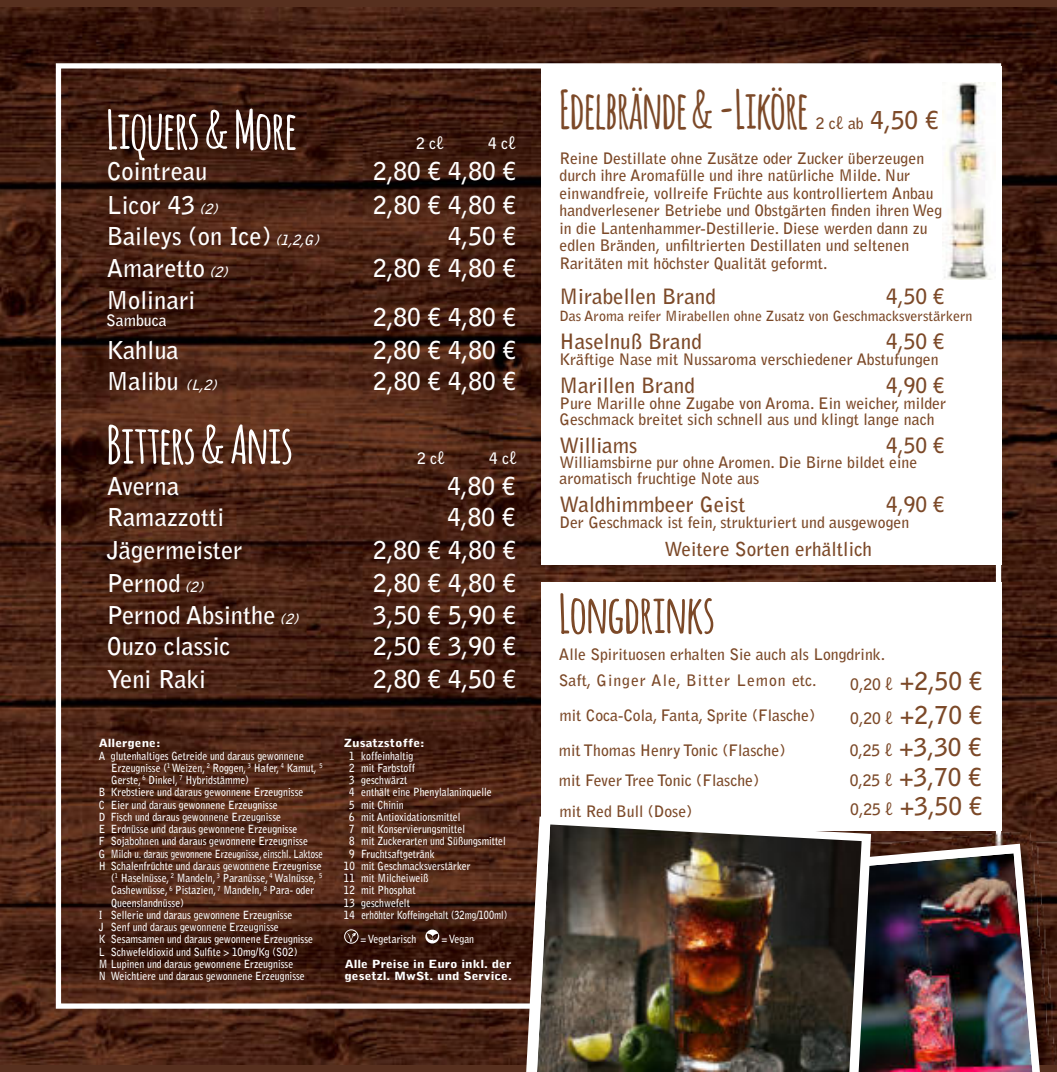
<style>
.page{position:relative;width:1057px;height:1072px;background:#fff}
.page>*{position:absolute;margin:0;border:0;box-sizing:border-box;transform-origin:0 0}
.t1{font:700 52.5px "Amatic";color:#fff}
.t2{font:700 52.5px "Amatic";color:#7c4928;scale:.91 1}
.t3{font:700 52.5px "Amatic";color:#7c4928}
.t4{font:700 24.5px "Bell Gothic Std";color:#fff}
.t5{font:700 24.5px/29.8px "Bell Gothic Std";color:#7c4928}
.t6{font:700 21px "Bell Gothic Std";color:#7c4928}
.t7{font:700 19.25px "Bell Gothic Std";color:#7c4928}
.t8{font:700 15.75px/17.5px "Bell Gothic Std";color:#7c4928}
.t9{font:700 15.75px "Bell Gothic Std";color:#fff}
.t10{font:700 14px "Bell Gothic Std";color:#7c4928}
.t11{font:700 11.2px "Bell Gothic Std";color:#fff;scale:.88 1}
.t12{font:900 11.2px/12.2px "Bell Gothic Std";color:#fff;scale:1.21 1}
.s1{font-style:italic;font-size:14px}
.s2{font-size:24.5px}
.s3{font-size:15.75px}
</style>
<div class="page">
<img style="left:0;top:7px;width:1057px;height:1057px">
<div style="left:541px;top:66px;width:460px;height:498px;background:#fff"></div>
<div style="left:344px;top:929px;width:14px;height:14px;border:1px solid #fff;border-radius:50%"></div>
<svg style="left:347px;top:932px;width:9px;height:10px"></svg>
<svg style="left:425px;top:929px;width:14px;height:14px"></svg>
<div style="left:541px;top:582px;width:460px;height:248px;background:#fff"></div>
<img style="left:942px;top:82px;width:49px;height:197px">
<svg style="left:877px;top:837px;width:178px;height:234px;background:#57382d"></svg>
<img style="left:877px;top:853px;width:155px;height:218px">
<svg style="left:516px;top:810px;width:361px;height:261px"></svg>
<img style="left:535px;top:824px;width:326px;height:247px">
<h1 class="t1" style="left:107px;top:100px;width:191px">Liquers &amp; More</h1>
<h3 class="t9" style="left:416px;top:137px;width:29px">2 cℓ</h3>
<h3 class="t9" style="left:488px;top:137px;width:29px">4 cℓ</h3>
<h2 class="t4" style="left:107px;top:162px;width:102px">Cointreau</h2>
<h2 class="t4" style="left:373px;top:162px;width:144px">2,80 € 4,80 €</h2>
<h2 class="t4" style="left:107px;top:196px;width:116px">Licor 43 <span class="s1">(2)</span></h2>
<h2 class="t4" style="left:373px;top:196px;width:144px">2,80 € 4,80 €</h2>
<h2 class="t4" style="left:107px;top:227px;width:217px">Baileys (on Ice) <span class="s1">(1,2,G)</span></h2>
<h2 class="t4" style="left:448px;top:227px;width:70px">4,50 €</h2>
<h2 class="t4" style="left:107px;top:259px;width:126px">Amaretto <span class="s1">(2)</span></h2>
<h2 class="t4" style="left:373px;top:259px;width:144px">2,80 € 4,80 €</h2>
<h2 class="t4" style="left:106px;top:290px;width:90px">Molinari</h2>
<h3 class="t9" style="left:106px;top:314px;width:62px">Sambuca</h3>
<h2 class="t4" style="left:373px;top:308px;width:144px">2,80 € 4,80 €</h2>
<h2 class="t4" style="left:107px;top:340px;width:74px">Kahlua</h2>
<h2 class="t4" style="left:373px;top:340px;width:144px">2,80 € 4,80 €</h2>
<h2 class="t4" style="left:107px;top:372px;width:115px">Malibu <span class="s1">(L,2)</span></h2>
<h2 class="t4" style="left:373px;top:372px;width:144px">2,80 € 4,80 €</h2>
<h1 class="t1" style="left:107px;top:415px;width:187px">Bitters &amp; Anis</h1>
<h3 class="t9" style="left:417px;top:452px;width:29px">2 cℓ</h3>
<h3 class="t9" style="left:489px;top:452px;width:29px">4 cℓ</h3>
<h2 class="t4" style="left:107px;top:476px;width:74px">Averna</h2>
<h2 class="t4" style="left:447px;top:476px;width:70px">4,80 €</h2>
<h2 class="t4" style="left:107px;top:508px;width:119px">Ramazzotti</h2>
<h2 class="t4" style="left:447px;top:508px;width:70px">4,80 €</h2>
<h2 class="t4" style="left:107px;top:540px;width:138px">Jägermeister</h2>
<h2 class="t4" style="left:373px;top:540px;width:144px">2,80 € 4,80 €</h2>
<h2 class="t4" style="left:107px;top:574px;width:102px">Pernod <span class="s1">(2)</span></h2>
<h2 class="t4" style="left:373px;top:574px;width:144px">2,80 € 4,80 €</h2>
<h2 class="t4" style="left:107px;top:605px;width:197px">Pernod Absinthe <span class="s1">(2)</span></h2>
<h2 class="t4" style="left:373px;top:605px;width:144px">3,50 € 5,90 €</h2>
<h2 class="t4" style="left:107px;top:637px;width:125px">Ouzo classic</h2>
<h2 class="t4" style="left:373px;top:636px;width:144px">2,50 € 3,90 €</h2>
<h2 class="t4" style="left:107px;top:669px;width:101px">Yeni Raki</h2>
<h2 class="t4" style="left:373px;top:669px;width:144px">2,80 € 4,50 €</h2>
<p class="t12" style="left:99px;top:738px;width:53px">Allergene:</p>
<p class="t11" style="left:99px;top:751px;width:235px">A glutenhaltiges Getreide und daraus gewonnene</p>
<p class="t11" style="left:111px;top:763px;width:242px">Erzeugnisse (<sup>1</sup> Weizen, <sup>2</sup> Roggen, <sup>3</sup> Hafer, <sup>4</sup> Kamut, <sup>5</sup></p>
<p class="t11" style="left:111px;top:775px;width:158px">Gerste, <sup>6</sup> Dinkel, <sup>7</sup> Hybridstämme)</p>
<p class="t11" style="left:99px;top:788px;width:234px">B Krebstiere und daraus gewonnene Erzeugnisse</p>
<p class="t11" style="left:99px;top:800px;width:205px">C Eier und daraus gewonnene Erzeugnisse</p>
<p class="t11" style="left:99px;top:812px;width:209px">D Fisch und daraus gewonnene Erzeugnisse</p>
<p class="t11" style="left:99px;top:824px;width:227px">E Erdnüsse und daraus gewonnene Erzeugnisse</p>
<p class="t11" style="left:99px;top:837px;width:239px">F Sojabohnen und daraus gewonnene Erzeugnisse</p>
<p class="t11" style="left:99px;top:849px;width:256px">G Milch u. daraus gewonnene Erzeugnisse, einschl. Laktose</p>
<p class="t11" style="left:99px;top:861px;width:255px">H Schalenfrüchte und daraus gewonnene Erzeugnisse</p>
<p class="t11" style="left:111px;top:873px;width:241px">(<sup>1</sup> Haselnüsse, <sup>2</sup> Mandeln, <sup>3</sup> Paranüsse, <sup>4</sup> Walnüsse, <sup>5</sup></p>
<p class="t11" style="left:111px;top:886px;width:232px">Cashewnüsse, <sup>6</sup> Pistazien, <sup>7</sup> Mandeln, <sup>8</sup> Para- oder</p>
<p class="t11" style="left:111px;top:898px;width:84px">Queenslandnüsse)</p>
<p class="t11" style="left:99px;top:910px;width:222px">I Sellerie und daraus gewonnene Erzeugnisse</p>
<p class="t11" style="left:99px;top:922px;width:206px">J Senf und daraus gewonnene Erzeugnisse</p>
<p class="t11" style="left:99px;top:935px;width:245px">K Sesamsamen und daraus gewonnene Erzeugnisse</p>
<p class="t11" style="left:99px;top:947px;width:227px">L Schwefeldioxid und Sulfite &gt; 10mg/Kg (SO2)</p>
<p class="t11" style="left:99px;top:959px;width:222px">M Lupinen und daraus gewonnene Erzeugnisse</p>
<p class="t11" style="left:99px;top:971px;width:236px">N Weichtiere und daraus gewonnene Erzeugnisse</p>
<p class="t12" style="left:344px;top:738px;width:68px">Zusatzstoffe:</p>
<p class="t11" style="left:349px;top:751px;width:74px">1 koffeinhaltig</p>
<p class="t11" style="left:349px;top:763px;width:76px">2 mit Farbstoff</p>
<p class="t11" style="left:349px;top:775px;width:68px">3 geschwärzt</p>
<p class="t11" style="left:349px;top:788px;width:163px">4 enthält eine Phenylalaninquelle</p>
<p class="t11" style="left:349px;top:800px;width:63px">5 mit Chinin</p>
<p class="t11" style="left:349px;top:812px;width:128px">6 mit Antioxidationsmittel</p>
<p class="t11" style="left:349px;top:824px;width:133px">7 mit Konservierungsmittel</p>
<p class="t11" style="left:349px;top:837px;width:179px">8 mit Zuckerarten und Süßungsmittel</p>
<p class="t11" style="left:349px;top:849px;width:98px">9 Fruchtsaftgetränk</p>
<p class="t11" style="left:344px;top:861px;width:145px">10 mit Geschmacksverstärker</p>
<p class="t11" style="left:344px;top:873px;width:98px">11 mit Milcheiweiß</p>
<p class="t11" style="left:344px;top:886px;width:83px">12 mit Phosphat</p>
<p class="t11" style="left:344px;top:898px;width:77px">13 geschwefelt</p>
<p class="t11" style="left:344px;top:910px;width:187px">14 erhöhter Koffeingehalt (32mg/100ml)</p>
<p class="t11" style="left:360px;top:935px;width:65px">=Vegetarisch</p>
<p class="t11" style="left:441px;top:935px;width:39px">=Vegan</p>
<p class="t12" style="left:344px;top:959px;width:140px">Alle Preise in Euro inkl. der gesetzl. MwSt. und Service.</p>
<h1 class="t2" style="left:559px;top:80px;width:275px">Edelbrände&amp;-Liköre</h1>
<h3 class="t8" style="left:816px;top:116px;width:124px">2 cℓ ab <span class="s2">4,50 €</span></h3>
<p class="t8" style="left:559px;top:151px;width:384px">Reine Destillate ohne Zusätze oder Zucker überzeugen durch ihre Aromafülle und ihre natürliche Milde. Nur einwandfreie, vollreife Früchte aus kontrolliertem Anbau handverlesener Betriebe und Obstgärten finden ihren Weg in die Lantenhammer-Destillerie. Diese werden dann zu edlen Bränden, unfiltrierten Destillaten und seltenen Raritäten mit höchster Qualität geformt.</p>
<h3 class="t6" style="left:559px;top:288px;width:158px">Mirabellen Brand</h3>
<h3 class="t6" style="left:886px;top:288px;width:60px">4,50 €</h3>
<p class="t10" style="left:559px;top:311px;width:414px">Das Aroma reifer Mirabellen ohne Zusatz von Geschmacksverstärkern</p>
<h3 class="t6" style="left:559px;top:333px;width:144px">Haselnuß Brand</h3>
<h3 class="t6" style="left:886px;top:333px;width:60px">4,50 €</h3>
<h3 class="t8" style="left:559px;top:352px;width:380px">Kräftige Nase mit Nussaroma verschiedener Abstufungen</h3>
<h3 class="t6" style="left:559px;top:377px;width:137px">Marillen Brand</h3>
<h3 class="t6" style="left:886px;top:377px;width:60px">4,90 €</h3>
<h3 class="t8" style="left:559px;top:397px;width:388px;line-height:15.8px">Pure Marille ohne Zugabe von Aroma. Ein weicher, milder<br>Geschmack breitet sich schnell aus und klingt lange nach</h3>
<h3 class="t6" style="left:559px;top:437px;width:79px">Williams</h3>
<h3 class="t6" style="left:886px;top:437px;width:60px">4,50 €</h3>
<h3 class="t8" style="left:559px;top:456px;width:359px;line-height:15.8px">Williamsbirne pur ohne Aromen. Die Birne bildet eine aromatisch fruchtige Note aus</h3>
<h3 class="t6" style="left:559px;top:496px;width:187px">Waldhimmbeer Geist</h3>
<h3 class="t6" style="left:886px;top:496px;width:60px">4,90 €</h3>
<h3 class="t8" style="left:559px;top:515px;width:351px">Der Geschmack ist fein, strukturiert und ausgewogen</h3>
<h3 class="t7" style="left:664px;top:541px;width:209px">Weitere Sorten erhältlich</h3>
<h1 class="t3" style="left:559px;top:584px;width:157px">Longdrinks</h1>
<h3 class="t8" style="left:559px;top:642px;width:328px;line-height:26.2px">Alle Spirituosen erhalten Sie auch als Longdrink.<br>Saft, Ginger Ale, Bitter Lemon etc.</h3>
<h2 class="t5" style="left:850px;top:669px;width:134px"><span class="s3">0,20 ℓ</span> +2,50 €</h2>
<h3 class="t8" style="left:559px;top:708px;width:257px">mit Coca-Cola, Fanta, Sprite (Flasche)</h3>
<h2 class="t5" style="left:850px;top:703px;width:134px"><span class="s3">0,20 ℓ</span> +2,70 €</h2>
<h3 class="t8" style="left:559px;top:737px;width:228px;line-height:29.8px">mit Thomas Henry Tonic (Flasche) mit Fever Tree Tonic (Flasche)</h3>
<h3 class="t8" style="left:559px;top:804px;width:134px">mit Red Bull (Dose)</h3>
<h2 class="t5" style="left:849px;top:735px;width:134px"><span class="s3">0,25 ℓ</span> +3,30 €<br><span class="s3">0,25 ℓ</span> +3,70 €</h2>
<h2 class="t5" style="left:850px;top:794px;width:134px"><span class="s3">0,25 ℓ</span> +3,50 €</h2>
</div>
